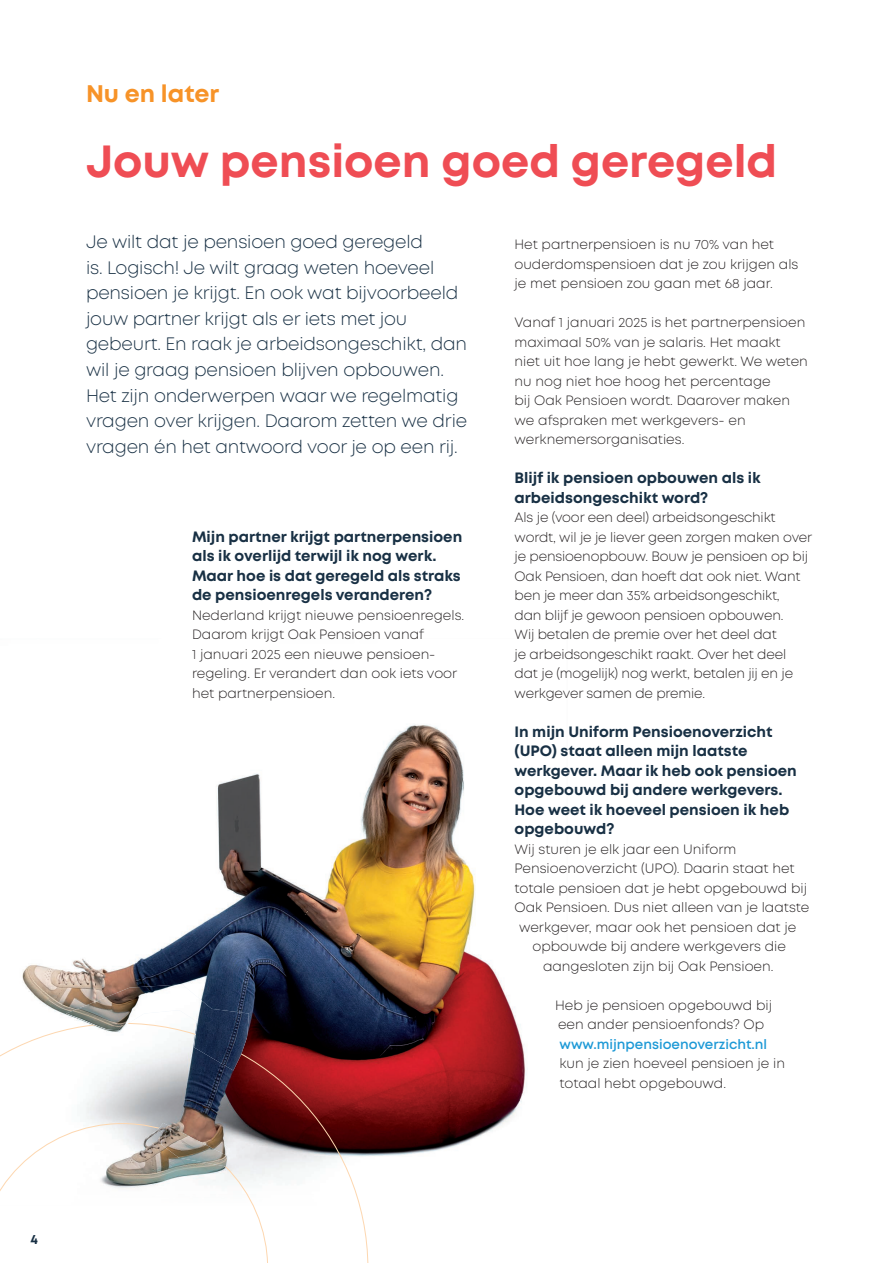
<style>
.page{position:relative;width:893px;height:1263px;background:#fff}
.page>*{position:absolute;margin:0;border:0;box-sizing:border-box;transform-origin:0 0}
.t1{font:700 45px "Mont";color:#ef4d54}
.t2{font:700 24px "Mont";color:#f79328}
.t3{font:300 18px/25.5px "Mont";letter-spacing:-.01em;color:#183044}
.t4{font:700 15px/19.5px "Mont";color:#183044}
.t5{font:300 13.5px/19.5px "Mont";color:#231f20}
.t6{font:600 13.5px "Mont";color:#1d99d6}
.t7{font:700 13.5px "Mont";color:#183044}
</style>
<div class="page">
<img style="left:22px;top:725px;width:504px;height:431px">
<svg style="left:0;top:1022px;width:369px;height:241px"></svg>
<img style="left:66px;top:984px;width:183px;height:182px">
<h2 class="t2" style="left:86px;top:78px;width:135px">Nu en later</h2>
<h1 class="t1" style="left:86px;top:132px;width:693px">Jouw pensioen goed geregeld</h1>
<p class="t3" style="left:86px;top:230px;width:383px">Je wilt dat je pensioen goed geregeld<br>is. Logisch! Je wilt graag weten hoeveel pensioen je krijgt. En ook wat bijvoorbeeld jouw partner krijgt als er iets met jou gebeurt. En raak je arbeidsongeschikt, dan wil je graag pensioen blijven opbouwen.<br>Het zijn onderwerpen waar we regelmatig vragen over krijgen. Daarom zetten we drie vragen én het antwoord voor je op een rij.</p>
<p class="t4" style="left:192px;top:527px;width:272px">Mijn partner krijgt partnerpensioen als ik overlijd terwijl ik nog werk.<br>Maar hoe is dat geregeld als straks de pensioenregels veranderen?</p>
<p class="t5" style="left:192px;top:605px;width:274px">Nederland krijgt nieuwe pensioenregels.<br>Daarom krijgt Oak Pensioen vanaf<br>1 januari 2025 een nieuwe pensioen&shy;regeling. Er verandert dan ook iets voor het partnerpensioen.</p>
<p class="t5" style="left:514px;top:235px;width:285px">Het partnerpensioen is nu 70% van het ouderdomspensioen dat je zou krijgen als je met pensioen zou gaan met 68 jaar.</p>
<p class="t5" style="left:514px;top:313px;width:295px">Vanaf 1 januari 2025 is het partnerpensioen maximaal 50% van je salaris. Het maakt niet uit hoe lang je hebt gewerkt. We weten nu nog niet hoe hoog het percentage<br>bij Oak Pensioen wordt. Daarover maken we afspraken met werkgevers- en werknemersorganisaties.</p>
<p class="t4" style="left:514px;top:468px;width:248px">Blijf ik pensioen opbouwen als ik arbeidsongeschikt word?</p>
<p class="t5" style="left:514px;top:508px;width:299px">Als je (voor een deel) arbeidsongeschikt wordt, wil je je liever geen zorgen maken over je pensioenopbouw. Bouw je pensioen op bij Oak Pensioen, dan hoeft dat ook niet. Want ben je meer dan 35% arbeidsongeschikt,<br>dan blijf je gewoon pensioen opbouwen.<br>Wij betalen de premie over het deel dat<br>je arbeidsongeschikt raakt. Over het deel dat je (mogelijk) nog werkt, betalen jij en je werkgever samen de premie.</p>
<p class="t4" style="left:514px;top:722px;width:284px">In mijn Uniform Pensioenoverzicht (UPO) staat alleen mijn laatste werkgever. Maar ik heb ook pensioen opgebouwd bij andere werkgevers.<br>Hoe weet ik hoeveel pensioen ik heb opgebouwd?</p>
<p class="t5" style="left:514px;top:839px;width:223px">Wij sturen je elk jaar een Uniform</p>
<p class="t5" style="left:514px;top:859px;width:282px">Pensioenoverzicht (UPO). Daarin staat het</p>
<p class="t5" style="left:514px;top:878px;width:294px">totale pensioen dat je hebt opgebouwd bij</p>
<p class="t5" style="left:514px;top:898px;width:296px">Oak Pensioen. Dus niet alleen van je laatste</p>
<p class="t5" style="left:519px;top:917px;width:279px">werkgever, maar ook het pensioen dat je</p>
<p class="t5" style="left:532px;top:937px;width:255px">opbouwde bij andere werkgevers die</p>
<p class="t5" style="left:543px;top:956px;width:232px">aangesloten zijn bij Oak Pensioen.</p>
<p class="t5" style="left:555px;top:995px;width:218px">Heb je pensioen opgebouwd bij een ander pensioenfonds? Op</p>
<p class="t6" style="left:559px;top:1035px;width:209px">www.mijnpensioenoverzicht.nl</p>
<p class="t5" style="left:559px;top:1054px;width:227px">kun je zien hoeveel pensioen je in totaal hebt opgebouwd.</p>
<p class="t7" style="left:31px;top:1230px;width:9px">4</p>
</div>
